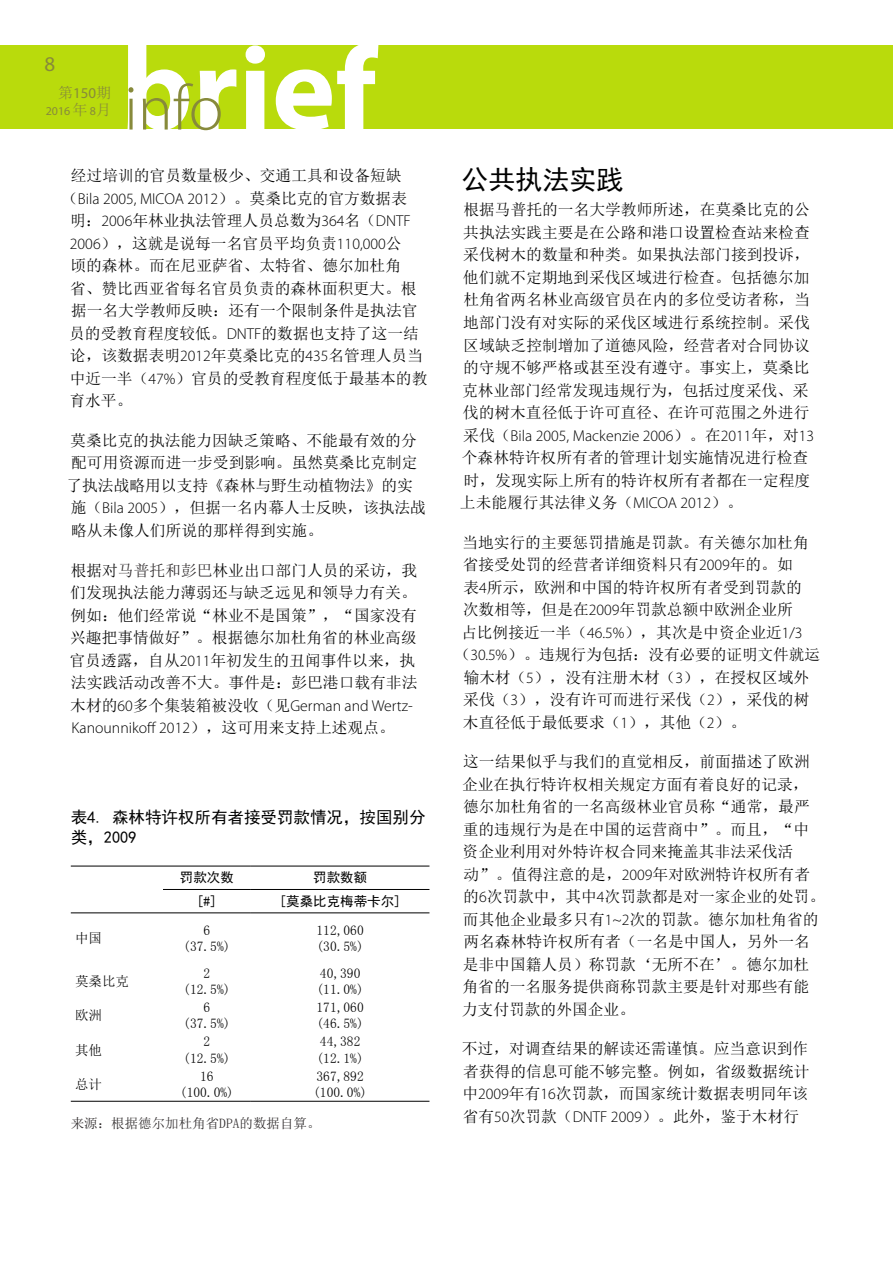
<style>
.page{position:relative;width:893px;height:1263px;background:#fff}
.page>*{position:absolute;margin:0;border:0;box-sizing:border-box;transform-origin:0 0}
.t1{font:27px "Sim Hei";color:#000}
.t2{font:21px "Myriad Pro";color:#878a3b}
.t3{font:16.5px/19.8px "Sim Hei";color:#000}
.t4{font:15.75px/22.5px "Sim Sun";color:#000}
.t5{font:300 15.75px/22.5px "Myriad Pro";color:#000}
.t6{font:300 15px "Myriad Pro";color:#878a3b}
.t7{font:15px "Myriad Pro";color:#878a3b}
.t8{font:13.5px/16.2px "Sim Sun";color:#000;text-align:center}
.t9{font:13.5px "Sim Hei";color:#000}
.t10{font:13.5px "Sim Sun";color:#292526}
.t11{font:12px "Myriad Pro";color:#878a3b}
.s1{font-family:"Sim Sun"}
.s2{font-family:"Sim Sun";font-weight:400}
.s3{font-family:"Sim Sun";font-size:15px}
.s4{font-family:"Myriad Pro";font-weight:300}
.s5{color:#292526}
</style>
<div class="page">
<div style="left:0;top:45px;width:893px;height:84px;background:#b9db0c"></div>
<svg style="left:128px;top:45px;width:250px;height:85px"></svg>
<hr style="left:71px;top:866px;width:92px;height:1px;background:#000">
<hr style="left:163px;top:866px;width:88px;height:1px;background:#000">
<hr style="left:251px;top:866px;width:178px;height:1px;background:#000">
<hr style="left:71px;top:913px;width:92px;height:1px;background:#000">
<hr style="left:163px;top:889px;width:88px;height:1px;background:#000">
<hr style="left:251px;top:889px;width:178px;height:1px;background:#000">
<hr style="left:163px;top:913px;width:88px;height:1px;background:#000">
<hr style="left:251px;top:913px;width:178px;height:1px;background:#000">
<hr style="left:71px;top:1101px;width:92px;height:1px;background:#000">
<hr style="left:163px;top:1101px;width:88px;height:1px;background:#000">
<hr style="left:251px;top:1101px;width:178px;height:1px;background:#000">
<h2 class="t2" style="left:45px;top:51px;width:12px">8</h2>
<p class="t7" style="left:58px;top:84px;width:40px"><span class="s1">第</span>150</p>
<p class="t6" style="left:73px;top:84px;width:39px">No. 20<span class="s2">期</span></p>
<p class="t11" style="left:46px;top:103px;width:67px">2016 <span class="s3">年</span> 8<span class="s3">月</span></p>
<p class="t4" style="left:71px;top:164px;width:332px">经过培训的官员数量极少、交通工具和设备短缺</p>
<p class="t5" style="left:62px;top:187px;width:346px"><span class="s2">（</span>Bila 2005, MICOA 2012<span class="s2">）。莫桑比克的官方数据表</span></p>
<p class="t4" style="left:69px;top:209px;width:360px">明：<span class="s4">2006</span>年林业执法管理人员总数为<span class="s4">364</span>名（<span class="s4">DNTF<br>2006</span>），这就是说每一名官员平均负责<span class="s4">110,000</span>公<br>顷的森林。而在尼亚萨省、太特省、德尔加杜角<br>省、赞比西亚省每名官员负责的森林面积更大。根据一名大学教师反映：还有一个限制条件是执法官员的受教育程度较低。<span class="s4">DNTF</span>的数据也支持了这一结论，该数据表明<span class="s4">2012</span>年莫桑比克的<span class="s4">435</span>名管理人员当中近一半（<span class="s4">47%</span>）官员的受教育程度低于最基本的教育水平。</p>
<p class="t4" style="left:70px;top:429px;width:348px">莫桑比克的执法能力因缺乏策略、不能最有效的分</p>
<p class="t4" style="left:71px;top:452px;width:348px">配可用资源而进一步受到影响。虽然莫桑比克制定</p>
<p class="t4" style="left:66px;top:474px;width:348px">了执法战略用以支持《森林与野生动植物法》的实</p>
<p class="t4" style="left:71px;top:497px;width:357px">施（<span class="s4">Bila 2005</span>），但据一名内幕人士反映，该执法战</p>
<p class="t4" style="left:71px;top:519px;width:253px">略从未像人们所说的那样得到实施。</p>
<p class="t4" style="left:70px;top:559px;width:349px">根据对<span class="s5">马普托和彭巴</span>林业出口部门人员的采访，我们发现执法能力薄弱还与缺乏远见和领导力有关。例如：他们经常说“林业不是国策”，“国家没有兴趣把事情做好”。根据德尔加杜角省的林业高级官员透露，自从<span class="s4">2011</span>年初发生的丑闻事件以来，执法实践活动改善不大。事件是：彭巴港口载有非法</p>
<p class="t5" style="left:70px;top:694px;width:344px"><span class="s2">木材的</span>60<span class="s2">多个集装箱被没收（见</span>German and Wertz-<br>Kanounnikoff 2012<span class="s2">），这可用来支持上述观点。</span></p>
<p class="t3" style="left:71px;top:807px;width:356px">表4. 森林特许权所有者接受罚款情况，按国别分类，2009</p>
<p class="t9" style="left:180px;top:871px;width:55px">罚款次数</p>
<p class="t9" style="left:313px;top:871px;width:55px">罚款数额</p>
<p class="t9" style="left:197px;top:894px;width:22px">[#]</p>
<p class="t9" style="left:279px;top:894px;width:123px">[莫桑比克梅蒂卡尔]</p>
<p class="t8" style="left:75px;top:930px;width:28px">中国</p>
<p class="t8" style="left:183px;top:922px;width:49px">6 (37.5%)</p>
<p class="t8" style="left:317px;top:922px;width:49px;text-align:left">112,060 (30.5%)</p>
<p class="t8" style="left:75px;top:973px;width:55px">莫桑比克</p>
<p class="t8" style="left:183px;top:965px;width:49px">2 (12.5%)</p>
<p class="t8" style="left:317px;top:965px;width:49px;text-align:left">40,390 (11.0%)</p>
<p class="t8" style="left:75px;top:1007px;width:28px">欧洲</p>
<p class="t8" style="left:183px;top:999px;width:49px">6 (37.5%)</p>
<p class="t8" style="left:317px;top:999px;width:49px;text-align:left">171,060 (46.5%)</p>
<p class="t8" style="left:75px;top:1041px;width:28px">其他</p>
<p class="t8" style="left:183px;top:1033px;width:49px">2 (12.5%)</p>
<p class="t8" style="left:317px;top:1033px;width:49px;text-align:left">44,382 (12.1%)</p>
<p class="t8" style="left:75px;top:1076px;width:28px">总计</p>
<p class="t8" style="left:180px;top:1068px;width:55px">16 (100.0%)</p>
<p class="t8" style="left:313px;top:1068px;width:55px;text-align:left">367,892 (100.0%)</p>
<p class="t10" style="left:71px;top:1116px;width:251px">来源：根据德尔加杜角省DPA的数据自算。</p>
<h1 class="t1" style="left:462px;top:165px;width:163px">公共执法实践</h1>
<p class="t4" style="left:462px;top:199px;width:349px;text-align:justify">根据马普托的一名大学教师所述，在莫桑比克的公共执法实践主要是在公路和港口设置检查站来检查采伐树木的数量和种类。如果执法部门接到投诉，他们就不定期地到采伐区域进行检查。包括德尔加杜角省两名林业高级官员在内的多位受访者称，当地部门没有对实际的采伐区域进行系统控制。采伐区域缺乏控制增加了道德风险，经营者对合同协议的守规不够严格或甚至没有遵守。事实上，莫桑比克林业部门经常发现违规行为，包括过度采伐、采伐的树木直径低于许可直径、在许可范围之外进行</p>
<p class="t5" style="left:463px;top:424px;width:352px"><span class="s2">采伐（</span>Bila 2005, Mackenzie 2006<span class="s2">）。在</span>2011<span class="s2">年，对</span>13</p>
<p class="t4" style="left:460px;top:446px;width:352px">个森林特许权所有者的管理计划实施情况进行检查时，发现实际上所有的特许权所有者都在一定程度上未能履行其法律义务（<span class="s4">MICOA 2012</span>）。</p>
<p class="t4" style="left:462px;top:531px;width:348px">当地实行的主要惩罚措施是罚款。有关德尔加杜角</p>
<p class="t4" style="left:463px;top:553px;width:331px">省接受处罚的经营者详细资料只有<span class="s4">2009</span>年的。如</p>
<p class="t4" style="left:463px;top:576px;width:340px">表<span class="s4">4</span>所示，欧洲和中国的特许权所有者受到罚款的</p>
<p class="t4" style="left:463px;top:598px;width:331px">次数相等，但是在<span class="s4">2009</span>年罚款总额中欧洲企业所</p>
<p class="t4" style="left:461px;top:621px;width:343px">占比例接近一半（<span class="s4">46.5%</span>），其次是中资企业近<span class="s4">1/3</span></p>
<p class="t4" style="left:455px;top:643px;width:367px">（<span class="s4">30.5%</span>）。违规行为包括：没有必要的证明文件就运</p>
<p class="t4" style="left:464px;top:666px;width:347px">输木材（<span class="s4">5</span>），没有注册木材（<span class="s4">3</span>），在授权区域外</p>
<p class="t4" style="left:463px;top:688px;width:348px">采伐（<span class="s4">3</span>），没有许可而进行采伐（<span class="s4">2</span>），采伐的树</p>
<p class="t4" style="left:463px;top:711px;width:285px">木直径低于最低要求（<span class="s4">1</span>），其他（<span class="s4">2</span>）。</p>
<p class="t4" style="left:462px;top:750px;width:365px">这一结果似乎与我们的直觉相反，前面描述了欧洲企业在执行特许权相关规定方面有着良好的记录，德尔加杜角省的一名高级林业官员称“通常，最严重的违规行为是在中国的运营商中”。而且，“中资企业利用对外特许权合同来掩盖其非法采伐活动”。值得注意的是，<span class="s4">2009</span>年对欧洲特许权所有者的<span class="s4">6</span>次罚款中，其中<span class="s4">4</span>次罚款都是对一家企业的处罚。而其他企业最多只有<span class="s4">1~2</span>次的罚款。德尔加杜角省的两名森林特许权所有者（一名是中国人，另外一名是非中国籍人员）称罚款‘无所不在’。德尔加杜角省的一名服务提供商称罚款主要是针对那些有能力支付罚款的外国企业。</p>
<p class="t4" style="left:462px;top:1037px;width:349px;text-align:justify">不过，对调查结果的解读还需谨慎。应当意识到作者获得的信息可能不够完整。例如，省级数据统计中<span class="s4">2009</span>年有<span class="s4">16</span>次罚款，而国家统计数据表明同年该省有<span class="s4">50</span>次罚款（<span class="s4">DNTF 2009</span>）。此外，鉴于木材行</p>
</div>
